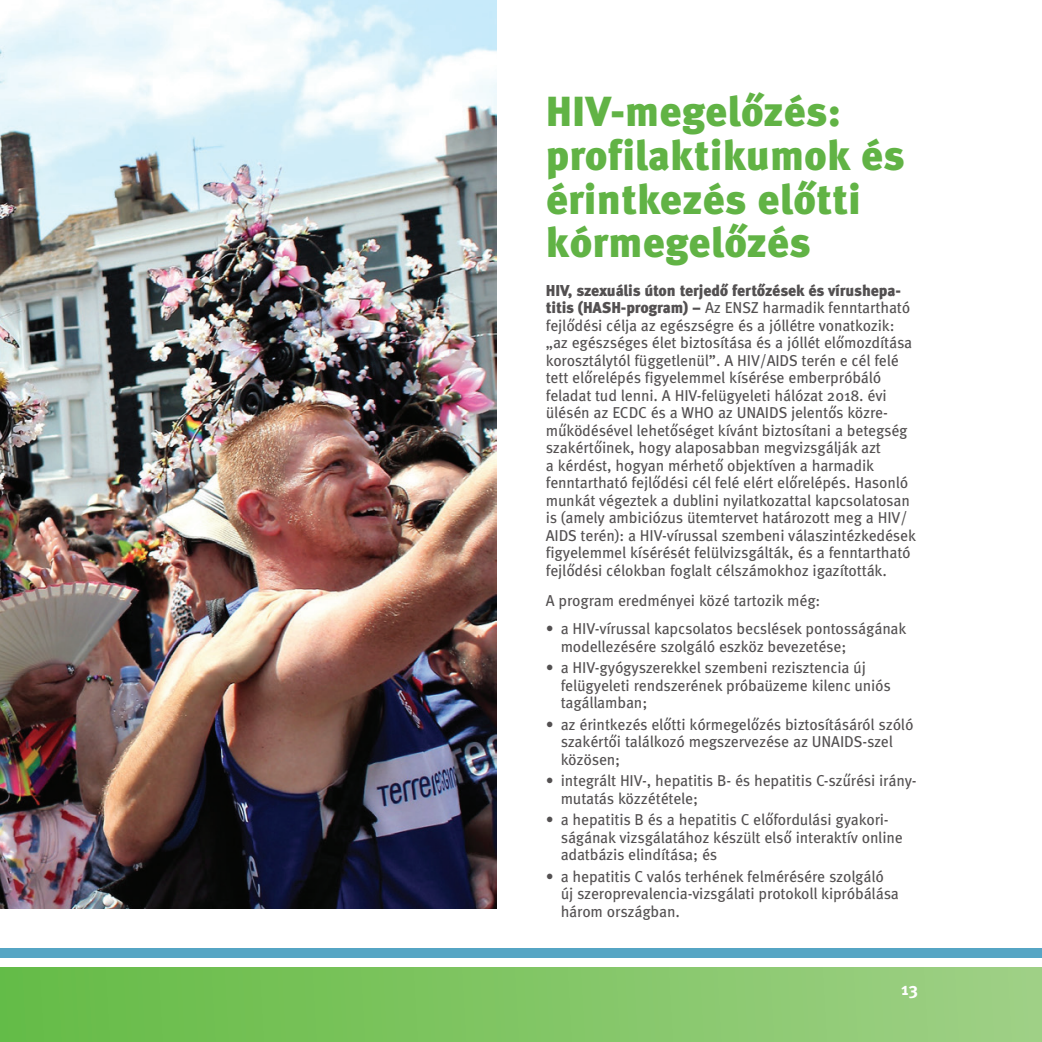
<style>
.page{position:relative;width:1042px;height:1042px;background:#fff}
.page>*{position:absolute;margin:0;border:0;box-sizing:border-box;transform-origin:0 0}
.t1{font:900 42px/43.8px "Meta Pro";color:#61b345}
.t2{font:700 17.5px "Meta Pro";color:#fff}
.t3{font:15.75px/17.5px "Meta Pro";letter-spacing:-.01em;color:#535051}
.s1{font-weight:900}
</style>
<div class="page">
<img style="left:0;top:0;width:496px;height:908px">
<div style="left:0;top:947px;width:1042px;height:10px;background:#56a5c4"></div>
<div style="left:0;top:967px;width:1042px;height:75px;background:linear-gradient(to right,#64bb45,#9fd085)"></div>
<h1 class="t1" style="left:546px;top:91px;width:361px">HIV-megelőzés: profilaktikumok és érintkezés előtti kórmegelőzés</h1>
<p class="t3" style="left:546px;top:282px;width:372px"><span class="s1">HIV, szexuális úton terjedő fertőzések és vírushepa&shy;titis (HASH-program) –</span> Az ENSZ harmadik fenntartható fejlődési célja az egészségre és a jóllétre vonatkozik: „az egészséges élet biztosítása és a jóllét előmozdítása korosztálytól függetlenül”. A HIV/AIDS terén e cél felé tett előrelépés figyelemmel kísérése emberpróbáló feladat tud lenni. A HIV-felügyeleti hálózat 2018. évi ülésén az ECDC és a WHO az UNAIDS jelentős közre&shy;működésével lehetőséget kívánt biztosítani a betegség szakértőinek, hogy alaposabban megvizsgálják azt<br>a kérdést, hogyan mérhető objektíven a harmadik fenntartható fejlődési cél felé elért előrelépés. Hasonló munkát végeztek a dublini nyilatkozattal kapcsolatosan is (amely ambiciózus ütemtervet határozott meg a HIV/ AIDS terén): a HIV-vírussal szembeni válaszintézkedések figyelemmel kísérését felülvizsgálták, és a fenntartható fejlődési célokban foglalt célszámokhoz igazították.</p>
<p class="t3" style="left:546px;top:592px;width:276px">A program eredményei közé tartozik még:</p>
<p class="t3" style="left:561px;top:621px;width:347px;text-indent:-15px">• a HIV-vírussal kapcsolatos becslések pontosságának modellezésére szolgáló eszköz bevezetése;</p>
<p class="t3" style="left:561px;top:660px;width:332px;text-indent:-15px">• a HIV-gyógyszerekkel szembeni rezisztencia új felügyeleti rendszerének próbaüzeme kilenc uniós tagállamban;</p>
<p class="t3" style="left:561px;top:716px;width:354px;text-indent:-15px">• az érintkezés előtti kórmegelőzés biztosításáról szóló szakértői találkozó megszervezése az UNAIDS-szel közösen;</p>
<p class="t3" style="left:561px;top:772px;width:357px;text-indent:-15px">• integrált HIV-, hepatitis B- és hepatitis C-szűrési irány&shy;mutatás közzététele;</p>
<p class="t3" style="left:561px;top:811px;width:344px;text-indent:-15px">• a hepatitis B és a hepatitis C előfordulási gyakori&shy;ságának vizsgálatához készült első interaktív online adatbázis elindítása; és</p>
<p class="t3" style="left:561px;top:868px;width:340px;text-indent:-15px">• a hepatitis C valós terhének felmérésére szolgáló új szeroprevalencia-vizsgálati protokoll kipróbálása három országban.</p>
<p class="t2" style="left:901px;top:977px;width:18px">13</p>
</div>
